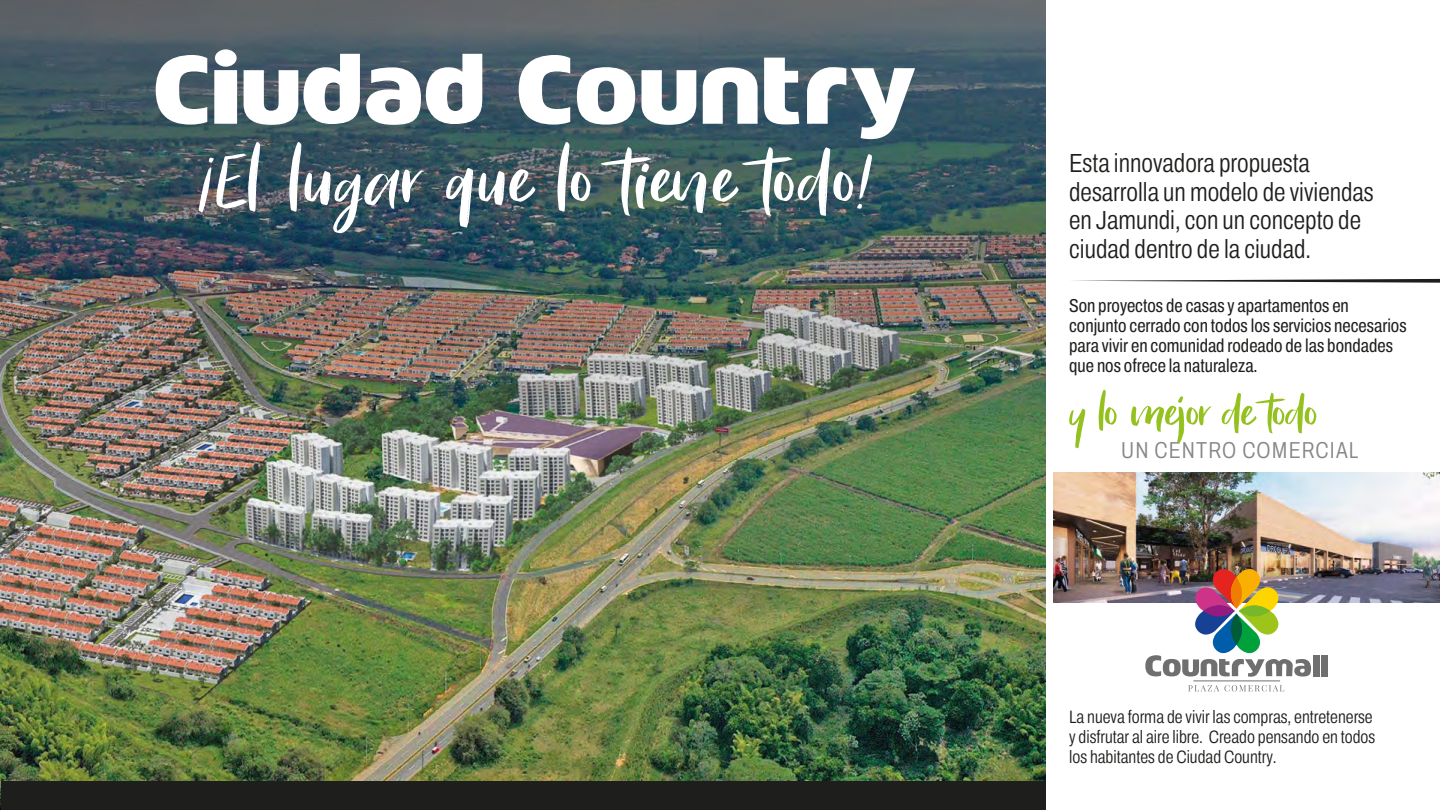
<style>
.page{position:relative;width:1440px;height:810px;background:#fff}
.page>*{position:absolute;margin:0;border:0;box-sizing:border-box;transform-origin:0 0}
.t1{font:97.88px "Bitter Rose";color:#fff;scale:1.11 1}
.t2{font:57.97px "Bitter Rose";letter-spacing:-.025em;color:#95c11f;scale:1.11 1}
.t3{font:300 26.25px/28.5px "Archivo Condensed";color:#1e1e1c}
.t4{font:300 23.17px "Archivo Condensed";letter-spacing:.05em;color:#878787}
.t5{font:18.75px/20.2px "Archivo Condensed";color:#1e1e1c}
.t6{font:300 18px/20.2px "Archivo Condensed";color:#1d1d1b}
</style>
<div class="page">
<img style="left:0;top:464px;width:1046px;height:346px">
<img style="left:0;top:0;width:1046px;height:464px">
<svg style="left:156px;top:55px;width:51px;height:70px"></svg>
<svg style="left:214px;top:49px;width:23px;height:75px"></svg>
<svg style="left:244px;top:54px;width:116px;height:71px"></svg>
<svg style="left:366px;top:54px;width:116px;height:71px"></svg>
<svg style="left:519px;top:55px;width:51px;height:70px"></svg>
<svg style="left:577px;top:67px;width:58px;height:58px"></svg>
<svg style="left:641px;top:70px;width:55px;height:55px"></svg>
<svg style="left:703px;top:67px;width:55px;height:57px"></svg>
<svg style="left:764px;top:58px;width:35px;height:66px"></svg>
<svg style="left:807px;top:67px;width:108px;height:72px"></svg>
<div style="left:1px;top:781px;width:1439px;height:29px;background:#1e1e1c"></div>
<div style="left:1047px;top:0;width:393px;height:810px;background:#fff"></div>
<svg style="left:1073px;top:279px;width:367px;height:4px"></svg>
<img style="left:1053px;top:473px;width:387px;height:129px">
<svg style="left:1188px;top:685px;width:96px;height:6px"></svg>
<img style="left:1145px;top:565px;width:166px;height:112px">
<div style="left:1313px;top:655px;width:7px;height:21px;background:#706f6f"></div>
<div style="left:1321px;top:655px;width:7px;height:21px;background:#706f6f"></div>
<hr style="left:1193px;top:681px;width:87px;height:1px;background:#706f6f">
<h1 class="t1" style="left:216px;top:132px;width:593px">El lugar que lo tiene todo!</h1>
<h1 class="t1" style="left:214px;top:235px;width:16px;rotate:-180deg">!</h1>
<h3 class="t3" style="left:1069px;top:149px;width:306px">Esta innovadora propuesta desarrolla un modelo de viviendas en Jamundi, con un concepto de ciudad dentro de la ciudad.</h3>
<p class="t5" style="left:1069px;top:295px;width:339px">Son proyectos de casas y apartamentos en conjunto cerrado con todos los servicios necesarios para vivir en comunidad rodeado de las bondades que nos ofrece la naturaleza.</p>
<h2 class="t2" style="left:1069px;top:384px;width:226px">y lo mejor de todo</h2>
<p class="t4" style="left:1121px;top:433px;width:239px">UN CENTRO COMERCIAL</p>
<p class="t6" style="left:1069px;top:707px;width:308px">La nueva forma de vivir las compras, entretenerse y disfrutar al aire libre. Creado pensando en todos los habitantes de Ciudad Country.</p>
</div>
